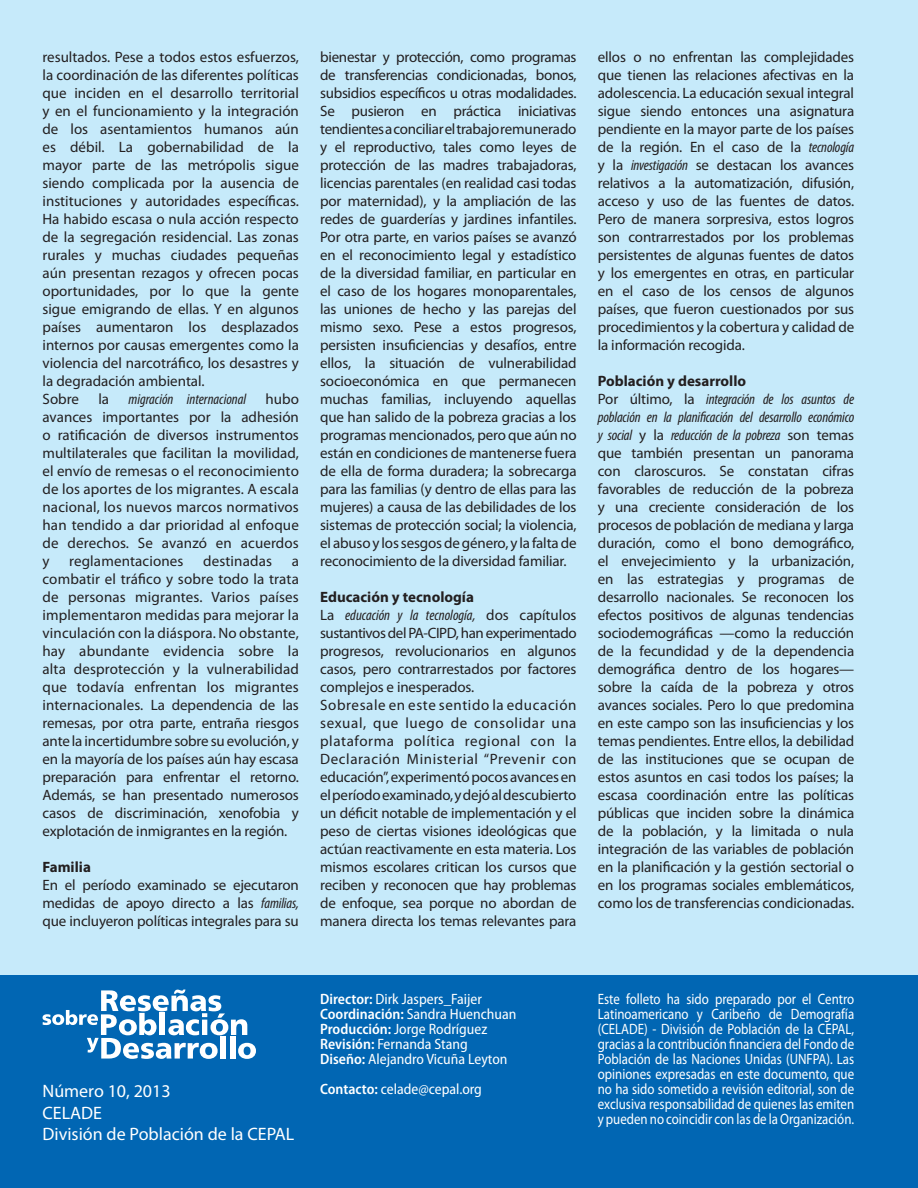
<style>
.page{position:relative;width:918px;height:1188px;background:#fff}
.page>*{position:absolute;margin:0;border:0;box-sizing:border-box;transform-origin:0 0}
.t1{font:18px "Myriad Pro";color:#fff}
.t2{font:15px/18px "Myriad Pro";letter-spacing:-.01em;color:#231f20;text-align:justify}
.t3{font:15px/15px "Myriad Pro";color:#fff;text-align:justify;scale:.86 1}
.t4{font:semi-condensed 15px "Myriad Pro";color:#fff}
.t5{font:700 15px "Myriad Pro";color:#231f20}
.t6{font:15px "Myriad Pro";letter-spacing:.01em;color:#231f20}
.t7{font:italic condensed 15px "Myriad Pro";color:#231f20}
.s1{font-style:italic;font-stretch:condensed}
.s2{font-weight:600}
</style>
<div class="page">
<div style="left:0;top:0;width:918px;height:1145px;background:#c6eafa"></div>
<div style="left:0;top:975px;width:918px;height:213px;background:#0166b3"></div>
<svg style="left:43px;top:990px;width:213px;height:69px"></svg>
<p class="t2" style="left:43px;top:48px;width:258px">resultados. Pese a todos estos esfuerzos, la coordinación de las diferentes políticas que inciden en el desarrollo territorial y en el funcionamiento y la integración de los asentamientos humanos aún es débil. La gobernabilidad de la mayor parte de las metrópolis sigue siendo complicada por la ausencia de instituciones y autoridades específicas.<br>Ha habido escasa o nula acción respecto de la segregación residencial. Las zonas rurales y muchas ciudades pequeñas aún presentan rezagos y ofrecen pocas oportunidades, por lo que la gente sigue emigrando de ellas. Y en algunos países aumentaron los desplazados internos por causas emergentes como la violencia del narcotráfico, los desastres y la degradación ambiental.</p>
<p class="t2" style="left:43px;top:390px;width:38px">Sobre</p>
<p class="t2" style="left:98px;top:390px;width:12px">la</p>
<p class="t7" style="left:129px;top:390px;width:119px">migración internacional</p>
<p class="t2" style="left:43px;top:390px;width:258px;text-indent:223px">hubo avances importantes por la adhesión o ratificación de diversos instrumentos multilaterales que facilitan la movilidad, el envío de remesas o el reconocimiento de los aportes de los migrantes. A escala nacional, los nuevos marcos normativos han tendido a dar prioridad al enfoque de derechos. Se avanzó en acuerdos y</p>
<p class="t6" style="left:69px;top:552px;width:116px">reglamentaciones</p>
<p class="t6" style="left:203px;top:552px;width:70px">destinadas</p>
<p class="t2" style="left:43px;top:552px;width:258px;text-indent:249px">a combatir el tráfico y sobre todo la trata de personas migrantes. Varios países implementaron medidas para mejorar la vinculación con la diáspora. No obstante, hay abundante evidencia sobre la alta desprotección y la vulnerabilidad que todavía enfrentan los migrantes internacionales. La dependencia de las remesas, por otra parte, entraña riesgos ante la incertidumbre sobre su evolución, y en la mayoría de los países aún hay escasa preparación para enfrentar el retorno.<br>Además, se han presentado numerosos casos de discriminación, xenofobia y explotación de inmigrantes en la región.</p>
<p class="t5" style="left:43px;top:857px;width:50px">Familia</p>
<p class="t2" style="left:43px;top:876px;width:258px">En el período examinado se ejecutaron medidas de apoyo directo a las <span class="s1">familias, </span>que incluyeron políticas integrales para su</p>
<p class="t2" style="left:320px;top:48px;width:258px">bienestar y protección, como programas de transferencias condicionadas, bonos, subsidios específicos u otras modalidades.<br>Se pusieron en práctica iniciativas tendientes a conciliar el trabajo remunerado y el reproductivo, tales como leyes de protección de las madres trabajadoras, licencias parentales (en realidad casi todas por maternidad), y la ampliación de las redes de guarderías y jardines infantiles.<br>Por otra parte, en varios países se avanzó en el reconocimiento legal y estadístico de la diversidad familiar, en particular en el caso de los hogares monoparentales, las uniones de hecho y las parejas del mismo sexo. Pese a estos progresos, persisten insuficiencias y desafíos, entre ellos, la situación de vulnerabilidad socioeconómica en que permanecen muchas familias, incluyendo aquellas que han salido de la pobreza gracias a los programas mencionados, pero que aún no están en condiciones de mantenerse fuera de ella de forma duradera; la sobrecarga para las familias (y dentro de ellas para las mujeres) a causa de las debilidades de los sistemas de protección social; la violencia, el abuso y los sesgos de género, y la falta de reconocimiento de la diversidad familiar.</p>
<p class="t5" style="left:320px;top:587px;width:155px">Educación y tecnología</p>
<p class="t2" style="left:320px;top:606px;width:258px">La <span class="s1">educación y la tecnología,</span> dos capítulos sustantivos del PA-CIPD, han experimentado progresos, revolucionarios en algunos casos, pero contrarrestados por factores complejos e inesperados.</p>
<p class="t2" style="left:320px;top:696px;width:258px">Sobresale en este sentido la educación sexual, que luego de consolidar una plataforma política regional con la Declaración Ministerial “Prevenir con educación”, experimentó pocos avances en el período examinado, y dejó al descubierto un déficit notable de implementación y el peso de ciertas visiones ideológicas que actúan reactivamente en esta materia. Los mismos escolares critican los cursos que reciben y reconocen que hay problemas de enfoque, sea porque no abordan de manera directa los temas relevantes para</p>
<p class="t2" style="left:598px;top:48px;width:258px">ellos o no enfrentan las complejidades que tienen las relaciones afectivas en la adolescencia. La educación sexual integral sigue siendo entonces una asignatura pendiente en la mayor parte de los países de la región. En el caso de la <span class="s1">tecnología </span>y la <span class="s1">investigación</span> se destacan los avances relativos a la automatización, difusión, acceso y uso de las fuentes de datos.<br>Pero de manera sorpresiva, estos logros son contrarrestados por los problemas persistentes de algunas fuentes de datos y los emergentes en otras, en particular en el caso de los censos de algunos países, que fueron cuestionados por sus procedimientos y la cobertura y calidad de la información recogida.</p>
<p class="t5" style="left:598px;top:371px;width:150px">Población y desarrollo</p>
<p class="t2" style="left:598px;top:390px;width:258px">Por último, la <span class="s1">integración de los asuntos de población en la planificación del desarrollo económico y social</span> y la <span class="s1">reducción de la pobreza</span> son temas que también presentan un panorama con claroscuros. Se constatan cifras favorables de reducción de la pobreza y una creciente consideración de los procesos de población de mediana y larga duración, como el bono demográfico, el envejecimiento y la urbanización, en las estrategias y programas de desarrollo nacionales. Se reconocen los efectos positivos de algunas tendencias sociodemográficas —como la reducción de la fecundidad y de la dependencia demográfica dentro de los hogares— sobre la caída de la pobreza y otros avances sociales. Pero lo que predomina en este campo son las insuficiencias y los temas pendientes. Entre ellos, la debilidad de las instituciones que se ocupan de estos asuntos en casi todos los países; la escasa coordinación entre las políticas públicas que inciden sobre la dinámica de la población, y la limitada o nula integración de las variables de población en la planificación y la gestión sectorial o en los programas sociales emblemáticos, como los de transferencias condicionadas.</p>
<p class="t4" style="left:320px;top:991px;width:163px"><span class="s2">Director:</span> Dirk Jaspers_Faijer</p>
<p class="t4" style="left:320px;top:1006px;width:198px"><span class="s2">Coordinación:</span> Sandra Huenchuan</p>
<p class="t4" style="left:320px;top:1021px;width:169px"><span class="s2">Producción:</span> Jorge Rodríguez</p>
<p class="t4" style="left:320px;top:1036px;width:149px"><span class="s2">Revisión:</span> Fernanda Stang</p>
<p class="t4" style="left:320px;top:1051px;width:189px"><span class="s2">Diseño:</span> Alejandro Vicuña Leyton</p>
<p class="t1" style="left:43px;top:1080px;width:130px">Número 10, 2013</p>
<p class="t4" style="left:320px;top:1081px;width:163px"><span class="s2">Contacto:</span> celade@cepal.org</p>
<p class="t1" style="left:43px;top:1102px;width:61px">CELADE</p>
<p class="t1" style="left:43px;top:1123px;width:253px">División de Población de la CEPAL</p>
<p class="t3" style="left:598px;top:991px;width:300px">Este folleto ha sido preparado por el Centro Latinoamericano y Caribeño de Demografía (CELADE) - División de Población de la CEPAL, gracias a la contribución financiera del Fondo de Población de las Naciones Unidas (UNFPA). Las opiniones expresadas en este documento, que no ha sido sometido a revisión editorial, son de exclusiva responsabilidad de quienes las emiten y pueden no coincidir con las de la Organización.</p>
</div>
